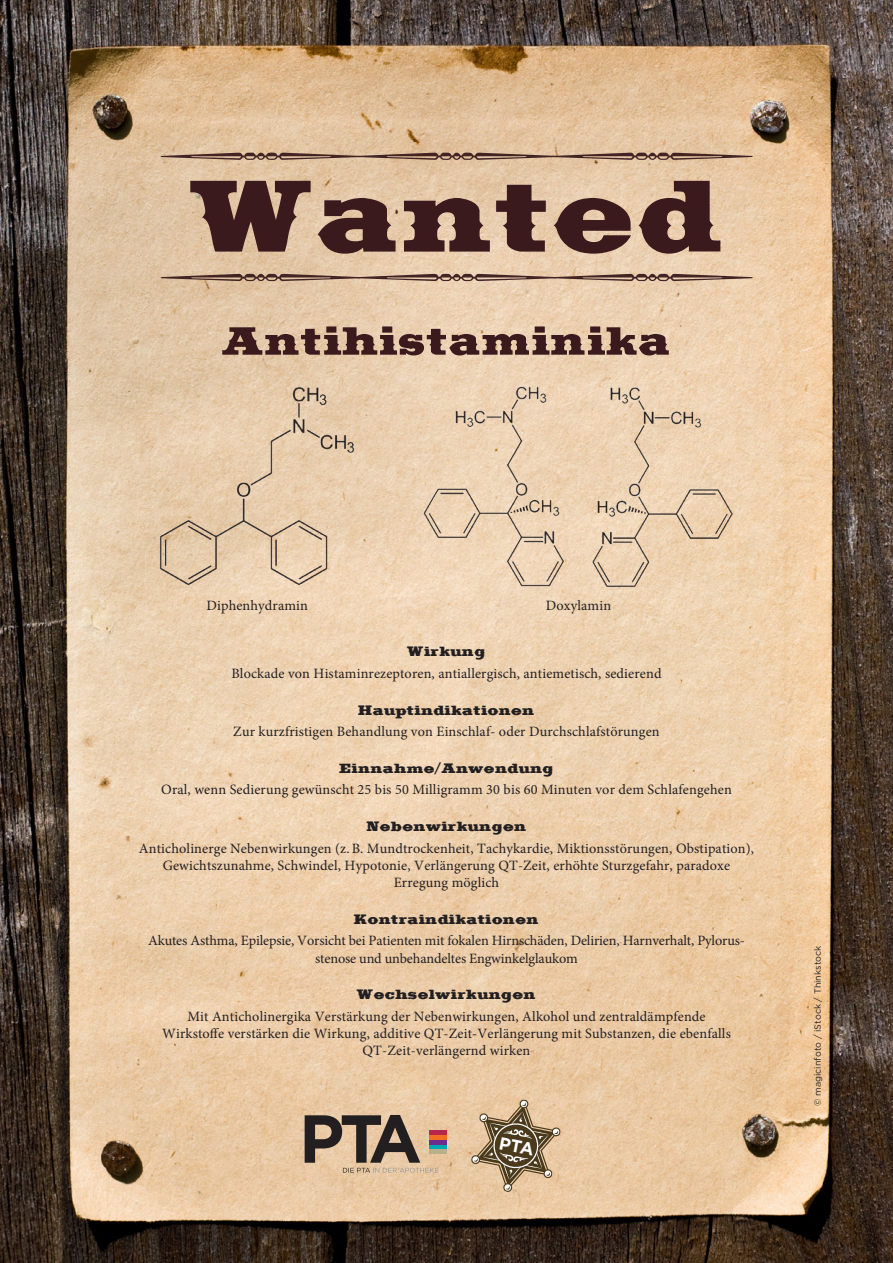
<style>
.page{position:relative;width:893px;height:1263px;background:#fff}
.page>*{position:absolute;margin:0;border:0;box-sizing:border-box;transform-origin:0 0}
.t1{font:900 52.65px "Saddlebag";color:#3b1a1e}
.t2{font:900 18px "Saddlebag";color:#231f20}
.t3{font:14.25px/17.2px "Minion Pro";letter-spacing:.01em;color:#231f20;text-align:center}
.t4{font:14.25px/17.2px "Minion Pro";letter-spacing:-.01em;color:#231f20;text-align:center}
.t5{font:9px "Gotham";color:#231f20}
</style>
<div class="page">
<img style="left:0;top:0;width:893px;height:1263px">
<svg style="left:190px;top:181px;width:530px;height:73px;background:#8c6e60"></svg>
<svg style="left:161px;top:274px;width:592px;height:7px;background:#937667"></svg>
<svg style="left:161px;top:153px;width:592px;height:7px;background:#917362"></svg>
<hr style="left:429px;top:1131px;width:17px;height:4px;background:#b6274b">
<div style="left:429px;top:1135px;width:17px;height:5px;background:#f36e21"></div>
<hr style="left:429px;top:1140px;width:17px;height:4px;background:#6e2c91">
<hr style="left:429px;top:1145px;width:17px;height:4px;background:#00aab5">
<hr style="left:429px;top:1150px;width:17px;height:4px;background:#b7b08b">
<svg style="left:305px;top:1115px;width:134px;height:58px;background:#9b8571"></svg>
<img style="left:157px;top:383px;width:201px;height:206px">
<img style="left:423px;top:383px;width:311px;height:205px">
<svg style="left:471px;top:1099px;width:90px;height:93px;background:#b29a7a"></svg>
<h1 class="t1" style="left:222px;top:313px;width:451px">Antihistaminika</h1>
<p class="t3" style="left:206px;top:597px;width:103px">Diphenhydramin</p>
<p class="t3" style="left:546px;top:597px;width:67px">Doxylamin</p>
<p class="t2" style="left:407px;top:642px;width:80px">Wirkung</p>
<p class="t3" style="left:231px;top:665px;width:432px">Blockade von Histaminrezeptoren, antiallergisch, antiemetisch, sedierend</p>
<p class="t2" style="left:358px;top:700px;width:178px">Hauptindikationen</p>
<p class="t3" style="left:233px;top:723px;width:428px">Zur kurzfristigen Behandlung von Einschlaf- oder Durchschlafstörungen</p>
<p class="t2" style="left:339px;top:758px;width:216px">Einnahme/Anwendung</p>
<p class="t3" style="left:161px;top:781px;width:572px">Oral, wenn Sedierung gewünscht 25 bis 50 Milligramm 30 bis 60 Minuten vor dem Schlafengehen</p>
<p class="t2" style="left:366px;top:817px;width:162px">Nebenwirkungen</p>
<p class="t3" style="left:139px;top:839px;width:617px">Anticholinerge Nebenwirkungen (z.B. Mundtrockenheit, Tachykardie, Miktionsstörungen, Obstipation),<br>Gewichtszunahme, Schwindel, Hypotonie, Verlängerung QT-Zeit, erhöhte Sturzgefahr, paradoxe<br>Erregung möglich</p>
<p class="t2" style="left:354px;top:909px;width:187px">Kontraindikationen</p>
<p class="t4" style="left:148px;top:932px;width:598px">Akutes Asthma, Epilepsie, Vorsicht bei Patienten mit fokalen Hirnschäden, Delirien, Harnverhalt, Pylorus&shy;stenose und unbehandeltes Engwinkelglaukom</p>
<p class="t2" style="left:357px;top:985px;width:181px">Wechselwirkungen</p>
<p class="t3" style="left:162px;top:1008px;width:570px">Mit Anticholinergika Verstärkung der Nebenwirkungen, Alkohol und zentraldämpfende<br>Wirkstoffe verstärken die Wirkung, additive QT-Zeit-Verlängerung mit Substanzen, die ebenfalls<br>QT-Zeit-verlängernd wirken</p>
<p class="t5" style="left:812px;top:1106px;width:162px;rotate:-90deg">© magicinfoto / iStock / Thinkstock</p>
</div>
